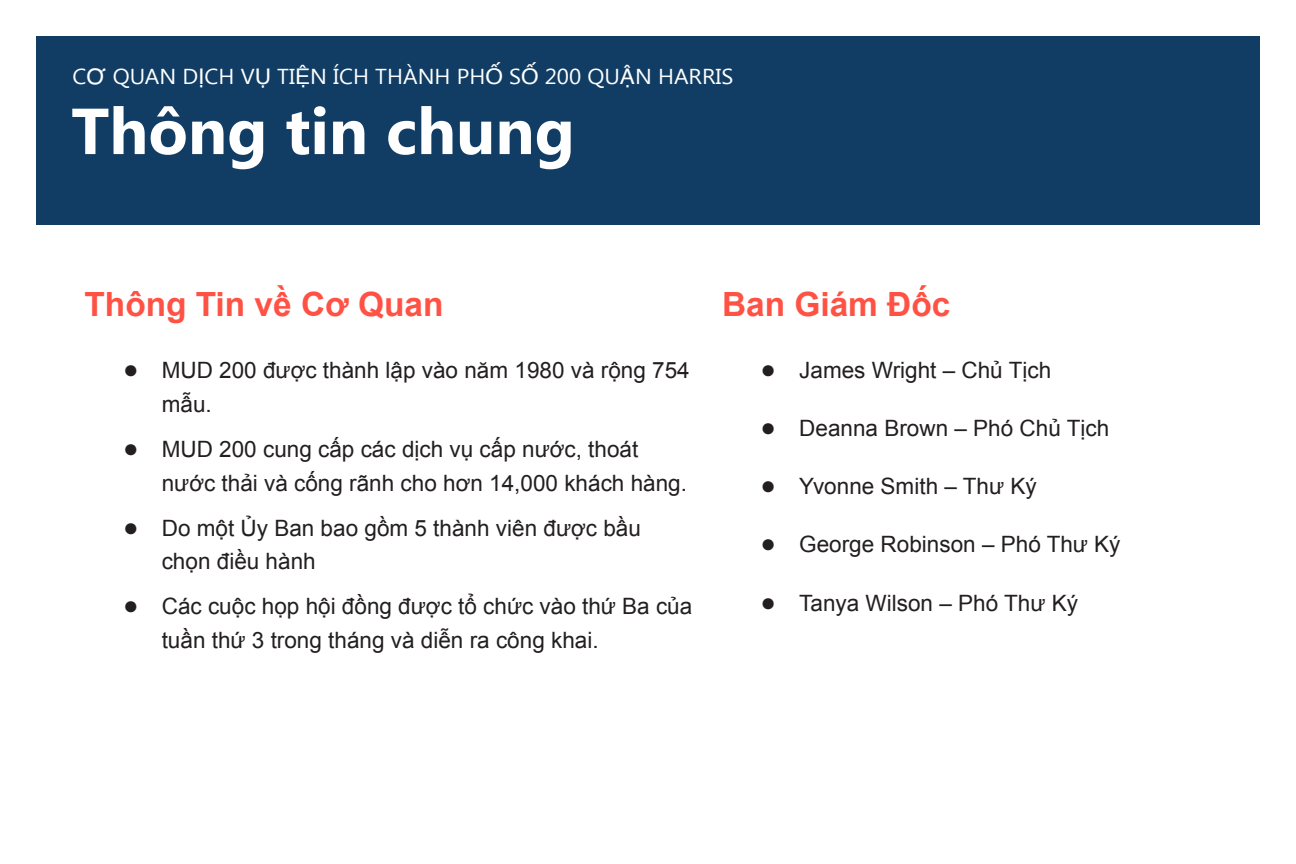
<style>
.page{position:relative;width:1296px;height:864px;background:#fff}
.page>*{position:absolute;margin:0;border:0;box-sizing:border-box;transform-origin:0 0}
.t1{font:700 64.85px "Segoe UI";color:#fff}
.t2{font:700 33.4px "Arial";color:#ff5244}
.t3{font:22.5px/33.8px "Arial";color:#231f20}
.t4{font:21.55px "Segoe UI";color:#fff;scale:1.05 1}
.s1{font-family:"Helvetica"}
.s2{font-size:25.75px}
</style>
<div class="page">
<div style="left:36px;top:36px;width:1224px;height:189px;background:#113d64"></div>
<p class="t4" style="left:73px;top:69px;width:631px">C<span class="s1">Ơ</span> QUAN D<span class="s1">Ị</span>CH V<span class="s1">Ụ</span> TI<span class="s1">Ệ</span>N ÍCH THÀNH PH<span class="s1">Ố</span> S<span class="s1">Ố</span> 200 QU<span class="s1">Ậ</span>N HARRIS</p>
<h1 class="t1" style="left:71px;top:107px;width:505px">Thông tin chung</h1>
<h2 class="t2" style="left:85px;top:291px;width:360px">Thông Tin về Cơ Quan</h2>
<p class="t3" style="left:162px;top:355px;width:530px;text-indent:-39px"><span class="s2">●</span> MUD 200 được thành lập vào năm 1980 và rộng 754 mẫu.</p>
<p class="t3" style="left:162px;top:434px;width:527px;text-indent:-39px"><span class="s2">●</span> MUD 200 cung cấp các dịch vụ cấp nước, thoát nước thải và cống rãnh cho hơn 14,000 khách hàng.</p>
<p class="t3" style="left:162px;top:513px;width:481px;text-indent:-39px"><span class="s2">●</span> Do một Ủy Ban bao gồm 5 thành viên được bầu chọn điều hành</p>
<p class="t3" style="left:162px;top:592px;width:532px;text-indent:-39px"><span class="s2">●</span> Các cuộc họp hội đồng được tổ chức vào thứ Ba của tuần thứ 3 trong tháng và diễn ra công khai.</p>
<h2 class="t2" style="left:722px;top:291px;width:230px">Ban Giám Đốc</h2>
<p class="t3" style="left:761px;top:355px;width:292px"><span class="s2">●</span> James Wright – Chủ Tịch</p>
<p class="t3" style="left:761px;top:413px;width:350px"><span class="s2">●</span> Deanna Brown – Phó Chủ Tịch</p>
<p class="t3" style="left:761px;top:472px;width:278px"><span class="s2">●</span> Yvonne Smith – Thư Ký</p>
<p class="t3" style="left:761px;top:530px;width:361px"><span class="s2">●</span> George Robinson – Phó Thư Ký</p>
<p class="t3" style="left:761px;top:588px;width:319px"><span class="s2">●</span> Tanya Wilson – Phó Thư Ký</p>
</div>
